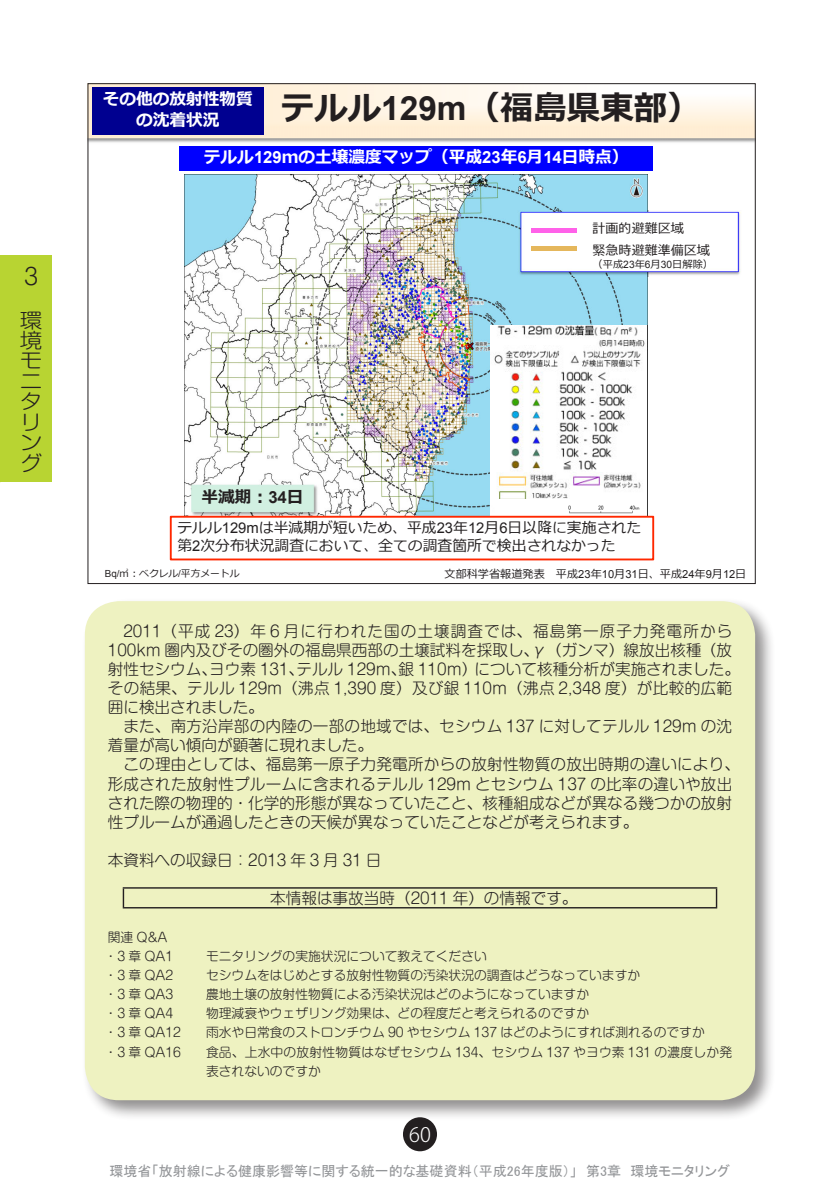
<style>
.page{position:relative;width:840px;height:1191px;background:#fff}
.page>*{position:absolute;margin:0;border:0;box-sizing:border-box;transform-origin:0 0}
.t1{font:700 33.4px "Meiryo";color:#231f20}
.t2{font:300 22.6px "Shin M Go Pro";color:#231f20}
.t3{font:300 20.4px/20.4px "Shin M Go Pro";color:#231f20;scale:1.11 1}
.t4{font:300 19.8px "Koz Go Pro";color:#fff}
.t5{font:700 16.6px/20.6px "Meiryo";color:#fff;text-align:center}
.t6{font:700 16.6px "Meiryo";color:#231f20}
.t7{font:300 15.6px/19.2px "Shin M Go Pro";color:#231f20}
.t8{font:14.8px/17.8px "Meiryo";color:#231f20}
.t9{font:14px "MS P Gothic";color:#939598}
.t10{font:13px/21.4px "Meiryo";color:#231f20}
.t11{font:300 12.8px/19.2px "Shin M Go Pro";color:#231f20}
.t12{font:11.2px "Meiryo";color:#231f20}
.t13{font:10.2px "Meiryo";color:#231f20}
.t14{font:9.8px "Meiryo";color:#231f20}
.s1{font-family:"Arial"}
</style>
<div class="page">
<div style="left:81px;top:597px;width:694px;height:524px;background:#231f20;opacity:.5"></div>
<div style="left:85px;top:601px;width:669px;height:499px;background:#eef2c1;border-radius:34px"></div>
<div style="left:0;top:255px;width:51px;height:227px;background:#b8d432"></div>
<div style="left:403px;top:1117px;width:34px;height:34px;background:#231f20;border-radius:50%"></div>
<hr style="left:123px;top:887px;width:593px;height:1px;background:#231f20">
<svg style="left:123px;top:888px;width:1px;height:19px"></svg>
<svg style="left:715px;top:888px;width:1px;height:19px"></svg>
<hr style="left:123px;top:907px;width:593px;height:1px;background:#231f20">
<img style="left:89px;top:85px;width:664px;height:58px">
<img style="left:185px;top:174px;width:462px;height:342px">
<img style="left:189px;top:479px;width:130px;height:37px">
<img style="left:490px;top:325px;width:157px;height:191px">
<div style="left:92px;top:88px;width:172px;height:47px;background:#000090"></div>
<img style="left:517px;top:211px;width:223px;height:65px">
<hr style="left:530px;top:228px;width:46px;height:4px;background:#ff61e9">
<hr style="left:530px;top:246px;width:46px;height:4px;background:#e5b75c">
<div style="left:179px;top:146px;width:473px;height:25px;background:#00f"></div>
<div style="left:495px;top:499px;width:147px;height:18px;background:#fff"></div>
<img style="left:568px;top:505px;width:71px;height:9px">
<svg style="left:170px;top:516px;width:483px;height:44px"></svg>
<h2 class="t2" style="left:20px;top:258px;width:19px">３</h2>
<h3 class="t3" style="left:20px;top:307px;width:21px">環境モニタリング</h3>
<p class="t5" style="left:103px;top:90px;width:152px">その他の放射性物質の沈着状況</p>
<h1 class="t1" style="left:281px;top:84px;width:421px">テルル<span class="s1">129m</span>（福島県東部）</h1>
<p class="t5" style="left:204px;top:148px;width:426px">テルル<span class="s1">129</span>ｍの⼟壌濃度マップ（平成<span class="s1">23</span>年<span class="s1">6</span>月<span class="s1">14</span>日時点）</p>
<p class="t6" style="left:201px;top:485px;width:103px">半減期：<span class="s1">34</span>日</p>
<p class="t10" style="left:592px;top:218px;width:119px">計画的避難区域<br>緊急時避難準備区域</p>
<p class="t13" style="left:592px;top:257px;width:122px">（平成<span class="s1">23</span>年<span class="s1">6</span>月<span class="s1">30</span>日解除）</p>
<p class="t8" style="left:177px;top:520px;width:465px">テルル<span class="s1">129m</span>は半減期が短いため、平成<span class="s1">23</span>年<span class="s1">12</span>月<span class="s1">6</span>日以降に実施された第<span class="s1">2</span>次分布状況調査において、全ての調査箇所で検出されなかった</p>
<p class="t14" style="left:105px;top:567px;width:136px"><span class="s1">Bq/</span>㎡：ベクレル<span class="s1">/</span>平方メートル</p>
<p class="t12" style="left:444px;top:566px;width:303px">文部科学省報道発表 平成<span class="s1">23</span>年<span class="s1">10</span>月<span class="s1">31</span>日、平成<span class="s1">24</span>年<span class="s1">9</span>月<span class="s1">12</span>日</p>
<p class="t7" style="left:108px;top:619px;width:633px;text-indent:16px">2011（平成 23）年 6 月に行われた国の土壌調査では、福島第一原子力発電所から100km 圏内及びその圏外の福島県西部の土壌試料を採取し、γ（ガンマ）線放出核種（放射性セシウム、ヨウ素 131、テルル 129m、銀 110m）について核種分析が実施されました。その結果、テルル 129m（沸点 1,390 度）及び銀 110m（沸点 2,348 度）が比較的広範囲に検出されました。</p>
<p class="t7" style="left:108px;top:715px;width:625px;text-indent:16px">また、南方沿岸部の内陸の一部の地域では、セシウム 137 に対してテルル 129m の沈着量が高い傾向が顕著に現れました。</p>
<p class="t7" style="left:108px;top:753px;width:633px;text-indent:16px">この理由としては、福島第一原子力発電所からの放射性物質の放出時期の違いにより、形成された放射性プルームに含まれるテルル 129m とセシウム 137 の比率の違いや放出された際の物理的・化学的形態が異なっていたこと、核種組成などが異なる幾つかの放射性プルームが通過したときの天候が異なっていたことなどが考えられます。</p>
<p class="t7" style="left:108px;top:849px;width:275px">本資料への収録日：2013 年 3 月 31 日</p>
<p class="t7" style="left:270px;top:886px;width:309px">本情報は事故当時（2011 年）の情報です。</p>
<p class="t11" style="left:105px;top:925px;width:70px">関連 Q&amp;A・3 章 QA1</p>
<p class="t11" style="left:206px;top:945px;width:282px">モニタリングの実施状況について教えてください</p>
<p class="t11" style="left:105px;top:964px;width:70px">・3 章 QA2</p>
<p class="t11" style="left:206px;top:964px;width:435px">セシウムをはじめとする放射性物質の汚染状況の調査はどうなっていますか</p>
<p class="t11" style="left:105px;top:983px;width:70px">・3 章 QA3</p>
<p class="t11" style="left:206px;top:983px;width:384px">農地土壌の放射性物質による汚染状況はどのようになっていますか</p>
<p class="t11" style="left:105px;top:1002px;width:70px">・3 章 QA4</p>
<p class="t11" style="left:206px;top:1002px;width:384px">物理減衰やウェザリング効果は、どの程度だと考えられるのですか</p>
<p class="t11" style="left:105px;top:1021px;width:78px">・3 章 QA12</p>
<p class="t11" style="left:206px;top:1021px;width:500px">雨水や日常食のストロンチウム 90 やセシウム 137 はどのようにすれば測れるのですか</p>
<p class="t11" style="left:105px;top:1040px;width:78px">・3 章 QA16</p>
<p class="t11" style="left:206px;top:1040px;width:527px">食品、上水中の放射性物質はなぜセシウム 134、セシウム 137 やヨウ素 131 の濃度しか発表されないのですか</p>
<p class="t4" style="left:409px;top:1121px;width:23px">60</p>
<p class="t9" style="left:110px;top:1164px;width:622px">環境省「放射線による健康影響等に関する統一的な基礎資料（平成26年度版）」　第3章　環境モニタリング</p>
</div>
